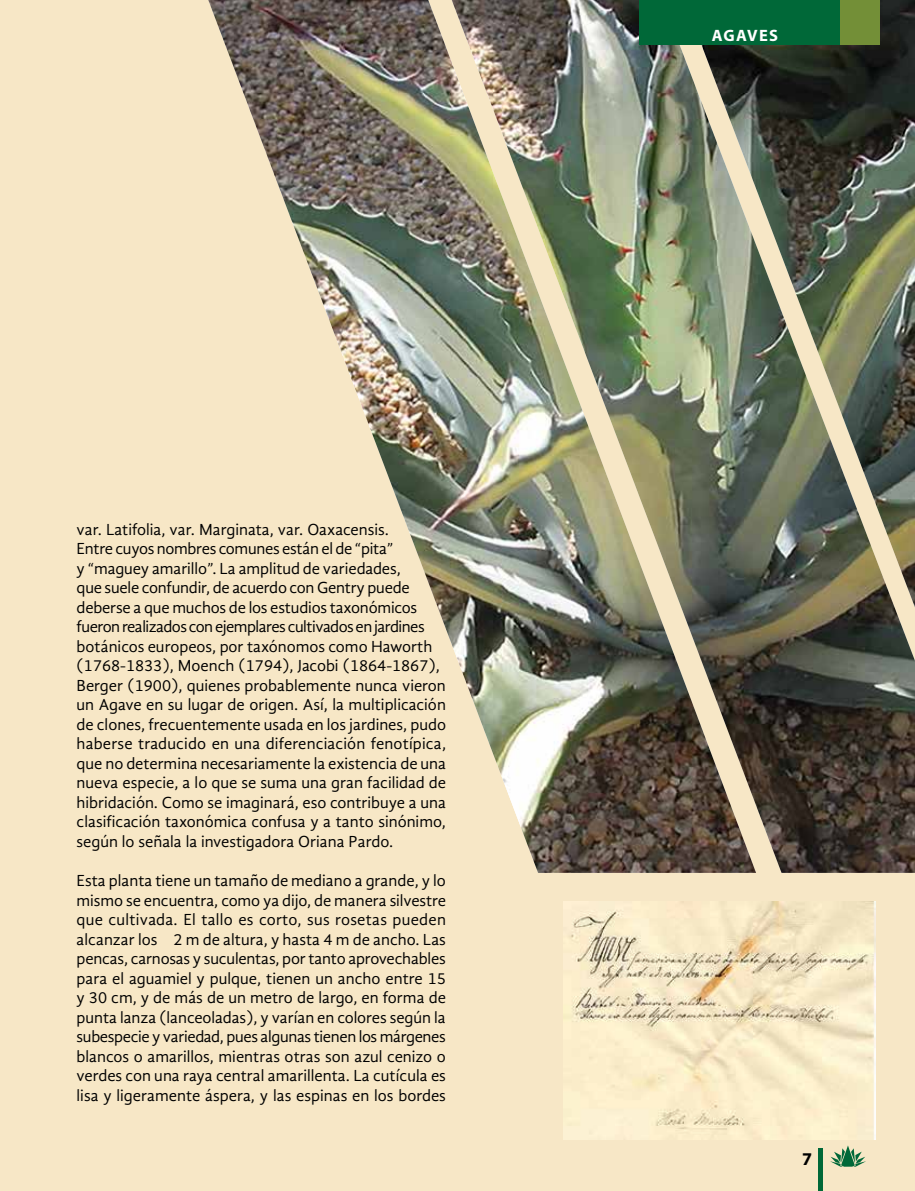
<style>
.page{position:relative;width:915px;height:1191px;background:#fff}
.page>*{position:absolute;margin:0;border:0;box-sizing:border-box;transform-origin:0 0}
.t1{font:700 18px "Myriad Pro";color:#000}
.t2{font:16.5px/19.5px "Gandhi Sans";color:#000}
.t3{font:700 16.5px "Myriad Pro";letter-spacing:.08em;color:#fff}
</style>
<div class="page">
<div style="left:0;top:0;width:914px;height:1191px;background:#f7e7c6"></div>
<img style="left:563px;top:901px;width:312px;height:238px">
<img style="left:208px;top:0;width:706px;height:873px">
<div style="left:638px;top:0;width:201px;height:44px;background:#006838"></div>
<div style="left:839px;top:0;width:40px;height:44px;background:#738f37"></div>
<svg style="left:830px;top:1145px;width:35px;height:21px"></svg>
<div style="left:817px;top:1148px;width:5px;height:43px;background:#006838"></div>
<p class="t2" style="left:77px;top:519px;width:371px">var. Latifolia, var. Marginata, var. Oaxacensis.<br>Entre cuyos nombres comunes están el de “pita”<br>y “maguey amarillo”. La amplitud de variedades,<br>que suele confundir, de acuerdo con Gentry puede deberse a que muchos de los estudios taxonómicos fueron realizados con ejemplares cultivados en jardines botánicos europeos, por taxónomos como Haworth (1768-1833), Moench (1794), Jacobi (1864-1867), Berger (1900), quienes probablemente nunca vieron un Agave en su lugar de origen. Así, la multiplicación de clones, frecuentemente usada en los jardines, pudo haberse traducido en una diferenciación fenotípica, que no determina necesariamente la existencia de una nueva especie, a lo que se suma una gran facilidad de hibridación. Como se imaginará, eso contribuye a una clasificación taxonómica confusa y a tanto sinónimo, según lo señala la investigadora Oriana Pardo.</p>
<p class="t2" style="left:77px;top:870px;width:371px;text-align:justify">Esta planta tiene un tamaño de mediano a grande, y lo mismo se encuentra, como ya dijo, de manera silvestre que cultivada. El tallo es corto, sus rosetas pueden alcanzar los 2 m de altura, y hasta 4 m de ancho. Las pencas, carnosas y suculentas, por tanto aprovechables para el aguamiel y pulque, tienen un ancho entre 15 y 30 cm, y de más de un metro de largo, en forma de punta lanza (lanceoladas), y varían en colores según la subespecie y variedad, pues algunas tienen los márgenes blancos o amarillos, mientras otras son azul cenizo o verdes con una raya central amarillenta. La cutícula es lisa y ligeramente áspera, y las espinas en los bordes</p>
<p class="t3" style="left:711px;top:24px;width:68px">AGAVES</p>
<p class="t1" style="left:802px;top:1147px;width:11px">7</p>
</div>
